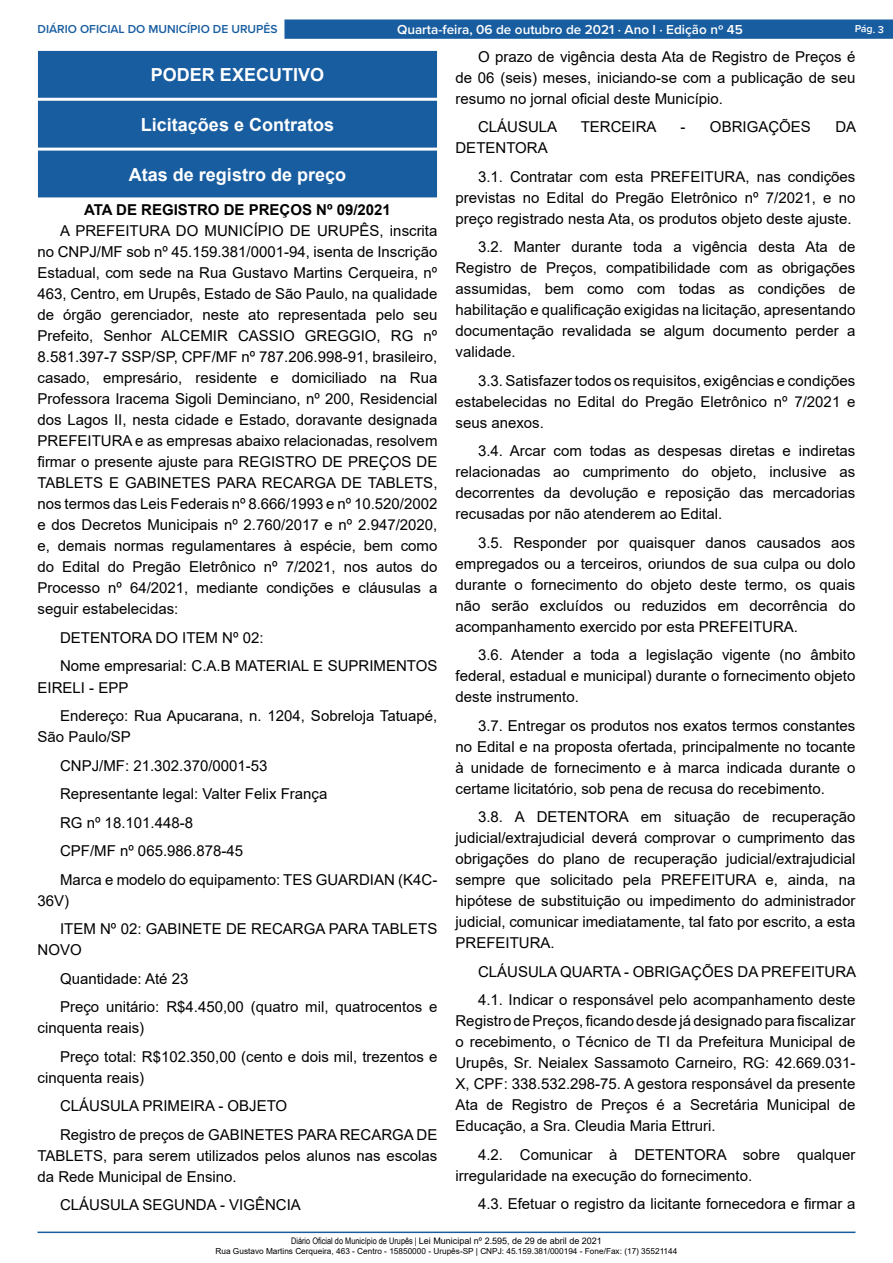
<style>
.page{position:relative;width:893px;height:1263px;background:#fff}
.page>*{position:absolute;margin:0;border:0;box-sizing:border-box;transform-origin:0 0}
.t1{font:700 18px "Arial";color:#fff}
._2_-_Corpo{font:15px/21px "Arial";color:#000;text-align:justify}
._1_-_Cabeçalho{font:700 15px "Arial";color:#000}
.t2{font:600 13.5px "Proxima Nova";color:#fff}
.t3{font:600 12px "Proxima Nova";color:#185da0}
.t4{font:600 10.5px "Proxima Nova";color:#fff}
.t5{font:9px "Arial";color:#000}
.t6{font:8.25px "Arial";color:#000}
.s1{font-family:"Arial Narrow"}
</style>
<div class="page">
<hr style="left:38px;top:1231px;width:817px;height:2px;background:#185da0">
<div style="left:284px;top:19px;width:609px;height:20px;background:#185da0;border:1px solid #185da0"></div>
<div style="left:39px;top:51px;width:397px;height:46px;background:#185da0"></div>
<div style="left:38px;top:51px;width:399px;height:47px;border:1px solid #185da0"></div>
<div style="left:39px;top:101px;width:397px;height:46px;background:#185da0"></div>
<div style="left:38px;top:101px;width:399px;height:47px;border:1px solid #185da0"></div>
<div style="left:39px;top:151px;width:397px;height:46px;background:#185da0"></div>
<p class="t3" style="left:38px;top:20px;width:242px">DIÁRIO OFICIAL DO MUNICÍPIO DE URUPÊS</p>
<p class="t2" style="left:397px;top:19px;width:347px">Quarta-feira, 06 de outubro de 2021 ⋅ Ano I ⋅ Edição nº 45</p>
<p class="t4" style="left:855px;top:21px;width:31px;rotate:2deg">Pág. 3</p>
<p class="t1" style="left:151px;top:62px;width:175px">PODER EXECUTIVO</p>
<p class="t1" style="left:141px;top:112px;width:195px">Licitações e Contratos</p>
<p class="t1" style="left:129px;top:162px;width:219px">Atas de registro de preço</p>
<p class="_1_-_Cabeçalho" style="left:84px;top:200px;width:308px">ATA DE REGISTRO DE PREÇOS Nº 09/2021</p>
<p class="_2_-_Corpo" style="left:38px;top:221px;width:401px;text-indent:22px">A PREFEITURA DO MUNICÍPIO DE URUPÊS, inscrita no CNPJ/MF sob nº 45.159.381/0001-94, isenta de Inscrição Estadual, com sede na Rua Gustavo Martins Cerqueira, nº 463, Centro, em Urupês, Estado de São Paulo, na qualidade de órgão gerenciador, neste ato representada pelo seu Prefeito, Senhor ALCEMIR CASSIO GREGGIO, RG nº 8.581.397-7 SSP/SP, CPF/MF nº 787.206.998-91, brasileiro, casado, empresário, residente e domiciliado na Rua Professora Iracema Sigoli Deminciano, nº 200, Residencial dos Lagos II, nesta cidade e Estado, doravante designada PREFEITURA e as empresas abaixo relacionadas, resolvem firmar o presente ajuste para REGISTRO DE PREÇOS DE TABLETS E GABINETES PARA RECARGA DE TABLETS, nos termos das Leis Federais nº 8.666/1993 e nº 10.520/2002 e dos Decretos Municipais nº 2.760/2017 e nº 2.947/2020, e, demais normas regulamentares à espécie, bem como do Edital do Pregão Eletrônico nº 7/2021, nos autos do Processo nº 64/2021, mediante condições e cláusulas a seguir estabelecidas:</p>
<p class="_2_-_Corpo" style="left:60px;top:627px;width:205px">DETENTORA DO ITEM Nº 02:</p>
<p class="_2_-_Corpo" style="left:38px;top:656px;width:401px;text-indent:22px">Nome empresarial: C.A.B MATERIAL E SUPRIMENTOS<br>EIRELI - EPP</p>
<p class="_2_-_Corpo" style="left:38px;top:705px;width:401px;text-indent:22px">Endereço: Rua Apucarana, n. 1204, Sobreloja Tatuapé,<br>São Paulo/SP</p>
<p class="_2_-_Corpo" style="left:60px;top:755px;width:209px">CNPJ/MF: 21.302.370/0001-53</p>
<p class="_2_-_Corpo" style="left:60px;top:783px;width:269px">Representante legal: Valter Felix França</p>
<p class="_2_-_Corpo" style="left:60px;top:812px;width:135px">RG nº 18.101.448-8</p>
<p class="_2_-_Corpo" style="left:60px;top:840px;width:185px">CPF/MF nº 065.986.878-45</p>
<p class="_2_-_Corpo" style="left:38px;top:869px;width:401px;text-indent:22px">Marca e modelo do equipamento: TES GUARDIAN (K4C-<br>36V)</p>
<p class="_2_-_Corpo" style="left:38px;top:918px;width:401px;text-indent:22px">ITEM Nº 02: GABINETE DE RECARGA PARA TABLETS<br>NOVO</p>
<p class="_2_-_Corpo" style="left:60px;top:968px;width:130px">Quantidade: Até 23</p>
<p class="_2_-_Corpo" style="left:38px;top:996px;width:401px;text-indent:22px">Preço unitário: R$4.450,00 (quatro mil, quatrocentos e cinquenta reais)</p>
<p class="_2_-_Corpo" style="left:38px;top:1046px;width:401px;text-indent:22px">Preço total: R$102.350,00 (cento e dois mil, trezentos e cinquenta reais)</p>
<p class="_2_-_Corpo" style="left:60px;top:1095px;width:229px">CLÁUSULA PRIMEIRA - OBJETO</p>
<p class="_2_-_Corpo" style="left:38px;top:1124px;width:401px;text-indent:22px">Registro de preços de GABINETES PARA RECARGA DE TABLETS, para serem utilizados pelos alunos nas escolas da Rede Municipal de Ensino.</p>
<p class="_2_-_Corpo" style="left:60px;top:1194px;width:242px">CLÁUSULA SEGUNDA - VIGÊNCIA</p>
<p class="_2_-_Corpo" style="left:455px;top:46px;width:401px;text-indent:22px">O prazo de vigência desta Ata de Registro de Preços é de 06 (seis) meses, iniciando-se com a publicação de seu resumo no jornal oficial deste Município.</p>
<p class="_2_-_Corpo" style="left:478px;top:116px;width:81px">CLÁUSULA</p>
<p class="_2_-_Corpo" style="left:581px;top:116px;width:77px">TERCEIRA</p>
<p class="_2_-_Corpo" style="left:680px;top:116px;width:132px">- OBRIGAÇÕES</p>
<p class="_2_-_Corpo" style="left:835px;top:116px;width:22px">DA</p>
<p class="_2_-_Corpo" style="left:455px;top:137px;width:94px">DETENTORA</p>
<p class="_2_-_Corpo" style="left:455px;top:166px;width:401px;text-indent:22px">3.1. Contratar com esta PREFEITURA, nas condições previstas no Edital do Pregão Eletrônico nº 7/2021, e no preço registrado nesta Ata, os produtos objeto deste ajuste.</p>
<p class="_2_-_Corpo" style="left:455px;top:236px;width:401px;text-indent:22px">3.2. Manter durante toda a vigência desta Ata de Registro de Preços, compatibilidade com as obrigações assumidas, bem como com todas as condições de habilitação e qualificação exigidas na licitação, apresentando documentação revalidada se algum documento perder a validade.</p>
<p class="_2_-_Corpo" style="left:455px;top:370px;width:401px;text-indent:22px">3.3. Satisfazer todos os requisitos, exigências e condições estabelecidas no Edital do Pregão Eletrônico nº 7/2021 e seus anexos.</p>
<p class="_2_-_Corpo" style="left:455px;top:440px;width:401px;text-indent:22px">3.4. Arcar com todas as despesas diretas e indiretas relacionadas ao cumprimento do objeto, inclusive as decorrentes da devolução e reposição das mercadorias recusadas por não atenderem ao Edital.</p>
<p class="_2_-_Corpo" style="left:455px;top:532px;width:401px;text-indent:22px">3.5. Responder por quaisquer danos causados aos empregados ou a terceiros, oriundos de sua culpa ou dolo durante o fornecimento do objeto deste termo, os quais não serão excluídos ou reduzidos em decorrência do acompanhamento exercido por esta PREFEITURA.</p>
<p class="_2_-_Corpo" style="left:455px;top:644px;width:401px;text-indent:22px">3.6. Atender a toda a legislação vigente (no âmbito federal, estadual e municipal) durante o fornecimento objeto deste instrumento.</p>
<p class="_2_-_Corpo" style="left:455px;top:715px;width:401px;text-indent:22px">3.7. Entregar os produtos nos exatos termos constantes no Edital e na proposta ofertada, principalmente no tocante à unidade de fornecimento e à marca indicada durante o certame licitatório, sob pena de recusa do recebimento.</p>
<p class="_2_-_Corpo" style="left:455px;top:806px;width:401px;text-indent:22px">3.8. A DETENTORA em situação de recuperação judicial/extrajudicial deverá comprovar o cumprimento das obrigações do plano de recuperação judicial/extrajudicial sempre que solicitado pela PREFEITURA e, ainda, na hipótese de substituição ou impedimento do administrador judicial, comunicar imediatamente, tal fato por escrito, a esta PREFEITURA.</p>
<p class="_2_-_Corpo" style="left:478px;top:961px;width:380px">CLÁUSULA QUARTA - OBRIGAÇÕES DA PREFEITURA</p>
<p class="_2_-_Corpo" style="left:455px;top:989px;width:401px;text-indent:22px">4.1. Indicar o responsável pelo acompanhamento deste Registro de Preços, ficando desde já designado para fiscalizar o recebimento, o Técnico de TI da Prefeitura Municipal de Urupês, Sr. Neialex Sassamoto Carneiro, RG: 42.669.031- X, CPF: 338.532.298-75. A gestora responsável da presente Ata de Registro de Preços é a Secretária Municipal de Educação, a Sra. Cleudia Maria Ettruri.</p>
<p class="_2_-_Corpo" style="left:455px;top:1144px;width:401px;text-indent:22px">4.2. Comunicar à DETENTORA sobre qualquer irregularidade na execução do fornecimento.</p>
<p class="_2_-_Corpo" style="left:478px;top:1193px;width:379px">4.3. Efetuar o registro da licitante fornecedora e firmar a</p>
<p class="t5" style="left:291px;top:1235px;width:312px"><span class="s1">Diário Oficial do Município de Urupês |</span> Lei Municipal nº 2.595, de 29 de abril de 2021</p>
<p class="t6" style="left:216px;top:1245px;width:463px">Rua Gustavo Martins Cerqueira, 463 - Centro - 15850000 - Urupês-SP | CNPJ: 45.159.381/000194 - Fone/Fax: (17) 35521144</p>
</div>
